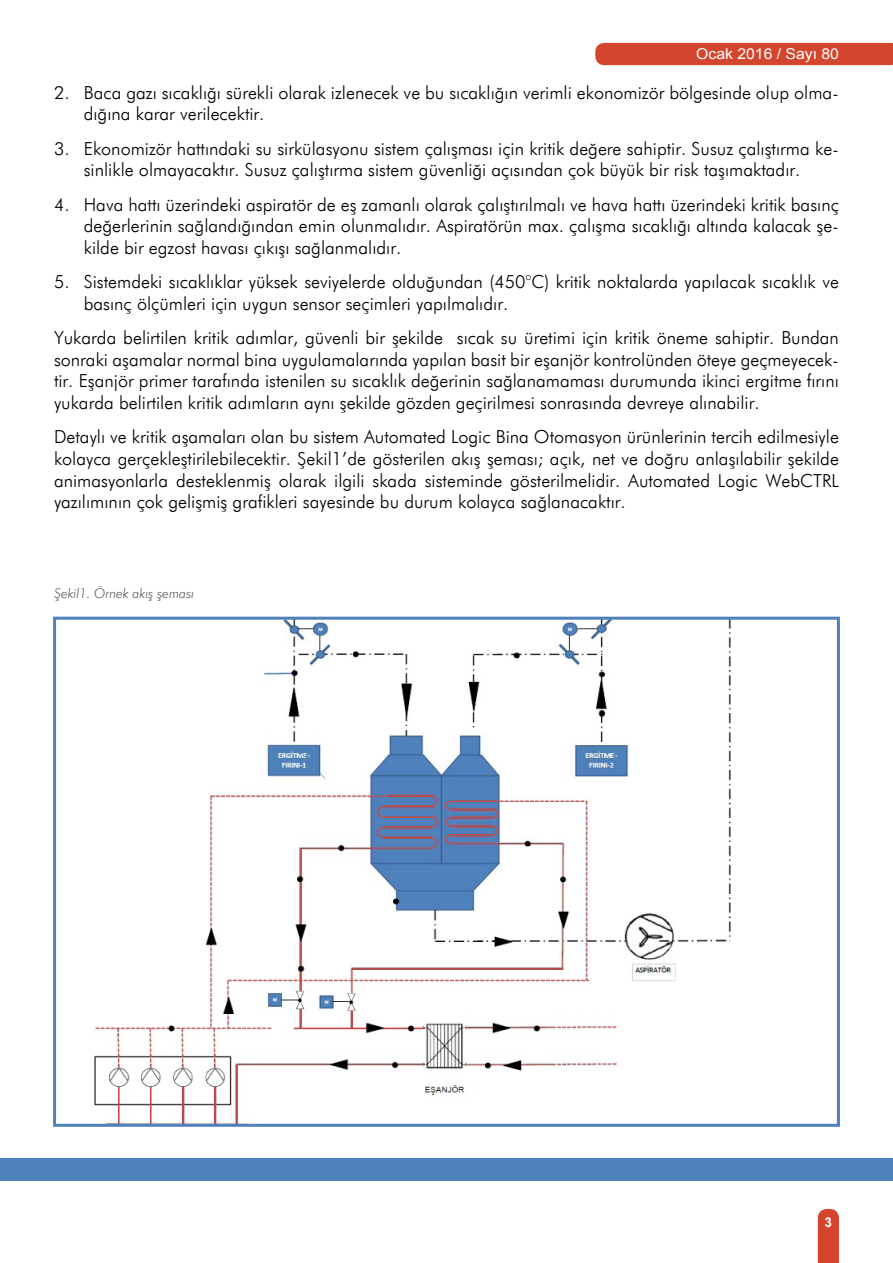
<style>
.page{position:relative;width:893px;height:1263px;background:#fff}
.page>*{position:absolute;margin:0;border:0;box-sizing:border-box;transform-origin:0 0}
.t1{font:300 18px/21.6px "Futura BT";color:#000;text-align:justify}
.t2{font:15px "Arial";color:#fff;scale:1.05 1}
.t3{font:italic 300 13.5px "Futura BT";color:#58595b}
.t4{font:700 13.5px "Arial";color:#fff;scale:.95 1}
</style>
<div class="page">
<svg style="left:818px;top:1209px;width:21px;height:54px"></svg>
<div style="left:595px;top:43px;width:298px;height:22px;background:#d3452d"></div>
<div style="left:0;top:1158px;width:893px;height:22px;background:#4f82bb"></div>
<img style="left:94px;top:621px;width:637px;height:502px">
<div style="left:53px;top:617px;width:787px;height:510px;border:3px solid #4f82bb"></div>
<p class="t2" style="left:696px;top:43px;width:137px">Ocak 2016 / Sayı 80</p>
<p class="t1" style="left:84px;top:81px;width:756px;text-indent:-30px">2. Baca gazı sıcaklığı sürekli olarak izlenecek ve bu sıcaklığın verimli ekonomizör bölgesinde olup olma&shy;dığına karar verilecektir.</p>
<p class="t1" style="left:54px;top:137px;width:786px;text-align:center">3. Ekonomizör hattındaki su sirkülasyonu sistem çalışması için kritik değere sahiptir. Susuz çalıştırma ke&shy;sinlikle olmayacaktır. Susuz çalıştırma sistem güvenliği açısından çok büyük bir risk taşımaktadır.</p>
<p class="t1" style="left:84px;top:193px;width:757px;text-indent:-30px">4. Hava hattı üzerindeki aspiratör de eş zamanlı olarak çalıştırılmalı ve hava hattı üzerindeki kritik basınç değerlerinin sağlandığından emin olunmalıdır. Aspiratörün max. çalışma sıcaklığı altında kalacak şe&shy;kilde bir egzost havası çıkışı sağlanmalıdır.</p>
<p class="t1" style="left:84px;top:271px;width:757px;text-indent:-30px">5. Sistemdeki sıcaklıklar yüksek seviyelerde olduğundan (450°C) kritik noktalarda yapılacak sıcaklık ve basınç ölçümleri için uygun sensor seçimleri yapılmalıdır.</p>
<p class="t1" style="left:54px;top:327px;width:786px">Yukarda belirtilen kritik adımlar, güvenli bir şekilde sıcak su üretimi için kritik öneme sahiptir. Bundan sonraki aşamalar normal bina uygulamalarında yapılan basit bir eşanjör kontrolünden öteye geçmeyecek&shy;tir. Eşanjör primer tarafında istenilen su sıcaklık değerinin sağlanamaması durumunda ikinci ergitme fırını yukarda belirtilen kritik adımların aynı şekilde gözden geçirilmesi sonrasında devreye alınabilir.</p>
<p class="t1" style="left:54px;top:426px;width:786px">Detaylı ve kritik aşamaları olan bu sistem Automated Logic Bina Otomasyon ürünlerinin tercih edilmesiyle kolayca gerçekleştirilebilecektir. Şekil1’de gösterilen akış şeması; açık, net ve doğru anlaşılabilir şekilde animasyonlarla desteklenmiş olarak ilgili skada sisteminde gösterilmelidir. Automated Logic WebCTRL yazılımının çok gelişmiş grafikleri sayesinde bu durum kolayca sağlanacaktır.</p>
<p class="t3" style="left:55px;top:585px;width:141px">Şekil1. Örnek akış şeması</p>
<p class="t4" style="left:825px;top:1213px;width:9px">3</p>
</div>
